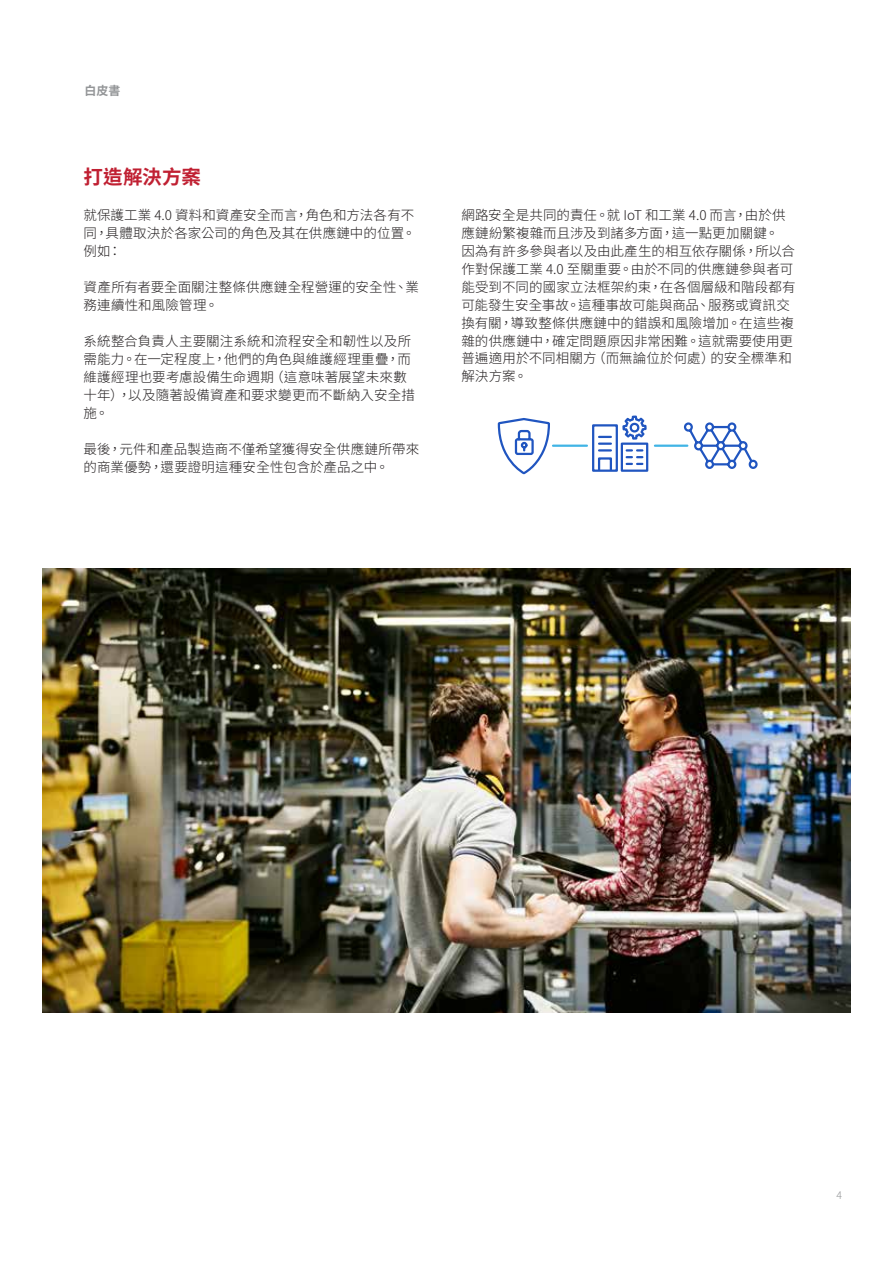
<style>
.page{position:relative;width:893px;height:1263px;background:#fff}
.page>*{position:absolute;margin:0;border:0;box-sizing:border-box;transform-origin:0 0}
.t1{font:700 19.5px "Noto Sans CJ Ktc";letter-spacing:.005em;color:#c02032}
.t2{font:300 13.5px/18px "Noto Sans CJ Ktc";letter-spacing:.01em;color:#231f20}
.t3{font:700 12px "Noto Sans CJ Ktc";color:#939597}
.t4{font:300 10.5px "Noto Sans CJ Ktc";color:#939597}
</style>
<div class="page">
<img style="left:43px;top:569px;width:807px;height:443px">
<svg style="left:592px;top:415px;width:57px;height:57px"></svg>
<svg style="left:497px;top:418px;width:53px;height:57px"></svg>
<svg style="left:683px;top:422px;width:75px;height:47px"></svg>
<hr style="left:553px;top:445px;width:34px;height:2px;background:#40b4e5">
<hr style="left:655px;top:445px;width:32px;height:2px;background:#40b4e5">
<p class="t3" style="left:84px;top:83px;width:38px">白皮書</p>
<h1 class="t1" style="left:84px;top:165px;width:119px">打造解決方案</h1>
<p class="t2" style="left:84px;top:206px;width:334px;text-align:justify">就保護工業 4.0 資料和資產安全而言，角色和方法各有不同，具體取決於各家公司的角色及其在供應鏈中的位置。例如：</p>
<p class="t2" style="left:84px;top:278px;width:337px">資產所有者要全面關注整條供應鏈全程營運的安全性、業務連續性和風險管理。</p>
<p class="t2" style="left:84px;top:332px;width:333px">系統整合負責人主要關注系統和流程安全和韌性以及所需能力。在一定程度上，他們的角色與維護經理重疊，而維護經理也要考慮設備生命週期（這意味著展望未來數十年），以及隨著設備資產和要求變更而不斷納入安全措施。</p>
<p class="t2" style="left:84px;top:440px;width:337px">最後，元件和產品製造商不僅希望獲得安全供應鏈所帶來的商業優勢，還要證明這種安全性包含於產品之中。</p>
<p class="t2" style="left:461px;top:206px;width:336px">網路安全是共同的責任。就 IoT 和工業 4.0 而言，由於供應鏈紛繁複雜而且涉及到諸多方面，這一點更加關鍵。<br>因為有許多參與者以及由此產生的相互依存關係，所以合作對保護工業 4.0 至關重要。由於不同的供應鏈參與者可能受到不同的國家立法框架約束，在各個層級和階段都有可能發生安全事故。這種事故可能與商品、服務或資訊交換有關，導致整條供應鏈中的錯誤和風險增加。在這些複雜的供應鏈中，確定問題原因非常困難。這就需要使用更普遍適用於不同相關方（而無論位於何處）的安全標準和解決方案。</p>
<p class="t4" style="left:836px;top:1189px;width:7px">4</p>
</div>
